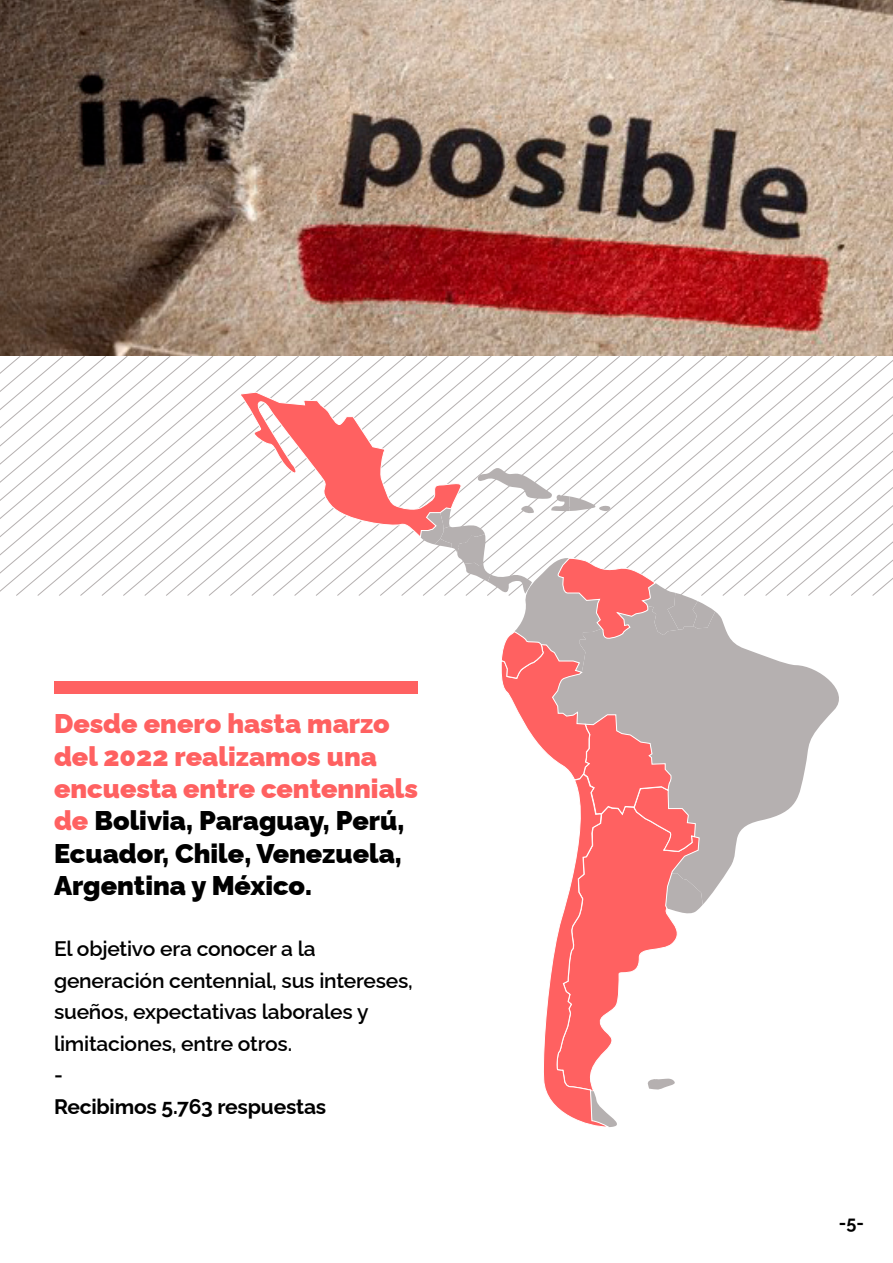
<style>
.page{position:relative;width:893px;height:1263px;background:#fff}
.page>*{position:absolute;margin:0;border:0;box-sizing:border-box;transform-origin:0 0}
.t1{font:900 27px/32.4px "Raleway";color:#ff6161}
.t2{font:600 21px/31.5px "Raleway";letter-spacing:-.01em;color:#000}
.t3{font:700 21px "Raleway";letter-spacing:-.01em;color:#000}
.t4{font:700 18px "Raleway";color:#000}
.s1{color:#000}
</style>
<div class="page">
<div style="left:54px;top:681px;width:364px;height:13px;background:#ff6161"></div>
<svg style="left:0;top:356px;width:893px;height:240px"></svg>
<svg style="left:715px;top:611px;width:124px;height:278px;fill:#b5b0b0"></svg>
<svg style="left:238px;top:391px;width:477px;height:736px"></svg>
<img style="left:0;top:0;width:893px;height:356px">
<p class="t1" style="left:54px;top:704px;width:365px">Desde enero hasta marzo del 2022 realizamos una encuesta entre centennials de <span class="s1">Bolivia, Paraguay, Perú,<br>Ecuador, Chile, Venezuela,<br>Argentina y México.</span></p>
<p class="t2" style="left:54px;top:931px;width:360px">El objetivo era conocer a la generación centennial, sus intereses, sueños, expectativas laborales y limitaciones, entre otros.<br>-</p>
<p class="t3" style="left:54px;top:1090px;width:274px">Recibimos 5.763 respuestas</p>
<p class="t4" style="left:839px;top:1208px;width:27px">-5-</p>
</div>
